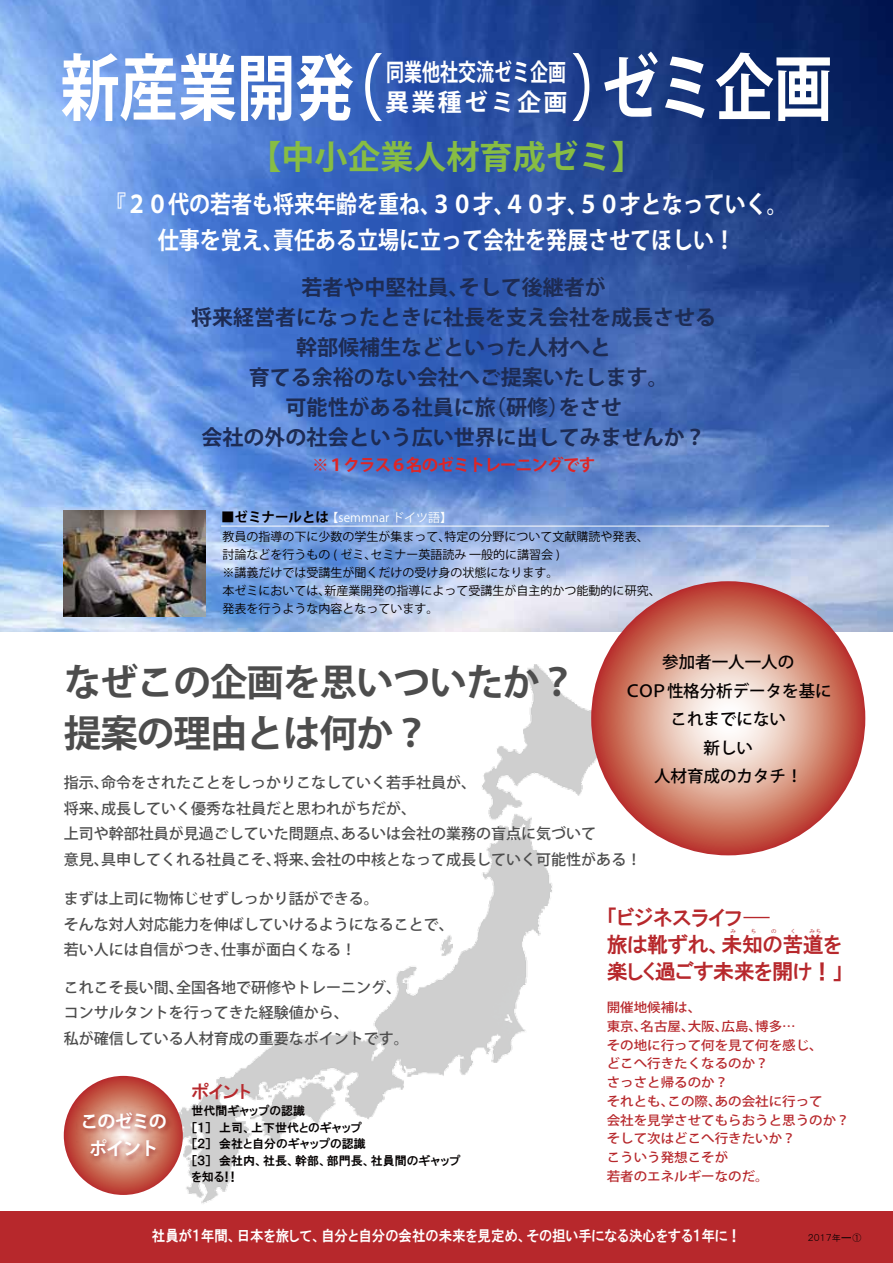
<style>
.page{position:relative;width:893px;height:1263px;background:#fff}
.page>*{position:absolute;margin:0;border:0;box-sizing:border-box;transform-origin:0 0}
.t1{font:700 72px "Koz Go Pro";letter-spacing:-.005em;color:#fff;scale:.82 1}
.t2{font:700 37.5px/51px "Koz Go Pro";letter-spacing:-.025em;color:#4d4d4d}
.t3{font:700 33px "Koz Go Pro";color:#87bd43}
.t4{font:700 24.15px/36px "Koz Go Pro";color:#fff;text-align:center;scale:.87 1}
.t5{font:700 24px/30px "Koz Go Pro";color:#fff;scale:.75 1}
.t6{font:700 21px/30px "Koz Go Pro";color:#1d2b53;text-align:center}
.t7{font:21px/27px "HGP Gothic E";letter-spacing:-.025em;color:#b7282c}
.t8{font:700 18px/27px "Koz Go Pro";letter-spacing:-.05em;color:#fff;text-align:center}
.t9{font:18px "HGP Gothic E";color:#b7282c}
.t10{font:500 16.5px/28.5px "Koz Go Pro";color:#040000;text-align:center}
.t11{font:700 16.5px "Koz Go Pro";letter-spacing:-.05em;color:#de2526}
.t12{font:500 15px/25.5px "Koz Go Pro";color:#4d4d4d}
.t13{font:14.85px "HGP Gothic E";color:#fff;scale:.91 1}
.t14{font:700 13.5px "Koz Go Pro";color:#040000}
.t15{font:500 12.9px/18.8px "Koz Go Pro";color:#b7282c;scale:1.05 1}
.t16{font:12px/18px "Koz Go Pro";color:#040000}
.t17{font:12px/16.5px "HGP Gothic E";color:#040000}
.t18{font:12px "Koz Go Pro";color:#fff}
.t19{font:9px "HGP Gothic M";color:#040000}
.s1{font-family:"HGP Gothic M"}
</style>
<div class="page">
<img style="left:143px;top:654px;width:523px;height:558px">
<img style="left:0;top:0;width:893px;height:631px">
<img style="left:64px;top:510px;width:142px;height:107px">
<div style="left:0;top:1212px;width:893px;height:51px;background:#b7282c"></div>
<svg style="left:64px;top:1076px;width:119px;height:119px;background:#c15043"></svg>
<hr style="left:221px;top:526px;width:608px;height:1px;background:#fff">
<img style="left:76px;top:1107px;width:101px;height:66px">
<svg style="left:591px;top:581px;width:274px;height:274px;background:#d58c7c"></svg>
<h1 class="t1" style="left:61px;top:42px;width:943px">新産業開発（ 　　　）ゼミ企画</h1>
<h3 class="t5" style="left:385px;top:58px;width:245px">同業他社交流ゼミ企画異業種ゼミ企画</h3>
<h3 class="t3" style="left:248px;top:136px;width:397px">【中小企業人材育成ゼミ】</h3>
<h3 class="t4" style="left:105px;top:187px;width:786px">『２０代の若者も将来年齢を重ね、３０才、４０才、５０才となっていく。仕事を覚え、責任ある立場に立って会社を発展させてほしい！</h3>
<h3 class="t6" style="left:191px;top:273px;width:526px">若者や中堅社員、そして後継者が<br>将来経営者になったときに社長を支え会社を成長させる幹部候補生などといった人材へと<br>育てる余裕のない会社へご提案いたします。<br>可能性がある社員に旅（研修）をさせ<br>会社の外の社会という広い世界に出してみませんか？</h3>
<p class="t11" style="left:312px;top:454px;width:284px">※１クラス６名のゼミトレーニングです</p>
<p class="t14" style="left:221px;top:508px;width:109px">■ゼミナールとは</p>
<p class="t16" style="left:223px;top:527px;width:439px">教員の指導の下に少数の学生が集まって、特定の分野について文献購読や発表、討論などを行うもの ( ゼミ、セミナー英語読み 一般的に講習会 )<br>※講義だけでは受講生が聞くだけの受け身の状態になります。<br>本ゼミにおいては、新産業開発の指導によって受講生が自主的かつ能動的に研究、発表を行うような内容となっています。</p>
<p class="t18" style="left:327px;top:510px;width:127px">【semmnar ドイツ語】</p>
<p class="t10" style="left:625px;top:649px;width:209px">参加者一人一人の<br>ＣＯＰ性格分析データを基にこれまでにない<br>新しい<br>人材育成のカタチ！</p>
<h2 class="t2" style="left:64px;top:659px;width:514px">なぜこの企画を思いついたか？提案の理由とは何か？</h2>
<p class="t12" style="left:64px;top:771px;width:579px">指示、命令をされたことをしっかりこなしていく若手社員が、<br>将来、成長していく優秀な社員だと思われがちだが、<br>上司や幹部社員が見過ごしていた問題点、あるいは会社の業務の盲点に気づいて<br>意見、具申してくれる社員こそ、将来、会社の中核となって成長していく可能性がある！</p>
<p class="t12" style="left:64px;top:886px;width:391px">まずは上司に物怖じせずしっかり話ができる。<br>そんな対人対応能力を伸ばしていけるようになることで、若い人には自信がつき、仕事が面白くなる！</p>
<p class="t12" style="left:64px;top:975px;width:346px">これこそ長い間、全国各地で研修やトレーニング、コンサルタントを行ってきた経験値から、<br>私が確信している人材育成の重要なポイントです。</p>
<h3 class="t7" style="left:607px;top:904px;width:238px">「ビジネスライフ<span class="s1">ー<br></span>旅は靴ずれ、未知の苦道を楽しく過ごす未来を開け！」</h3>
<p class="t15" style="left:607px;top:999px;width:233px">開催地候補は、<br>東京、名古屋、大阪、広島、博多…<br>その地に行って何を見て何を感じ、<br>どこへ行きたくなるのか？<br>さっさと帰るのか？<br>それとも、この際、あの会社に行って<br>会社を見学させてもらおうと思うのか？そして次はどこへ行きたいか？<br>こういう発想こそが<br>若者のエネルギーなのだ。</p>
<p class="t9" style="left:191px;top:1082px;width:61px">ポイント</p>
<p class="t17" style="left:191px;top:1102px;width:271px">世代間ギャップの認識<br>［１］　上司、上下世代とのギャップ<br>［２］　会社と自分のギャップの認識<br>［３］　会社内、社長、幹部、部門長、社員間のギャップを知る！！</p>
<p class="t8" style="left:81px;top:1109px;width:88px">このゼミのポイント</p>
<p class="t13" style="left:152px;top:1228px;width:649px">社員が１年間、日本を旅して、自分と自分の会社の未来を見定め、その担い手になる決心をする１年に！</p>
<p class="t19" style="left:808px;top:1233px;width:55px">２０１７年　　①</p>
</div>
